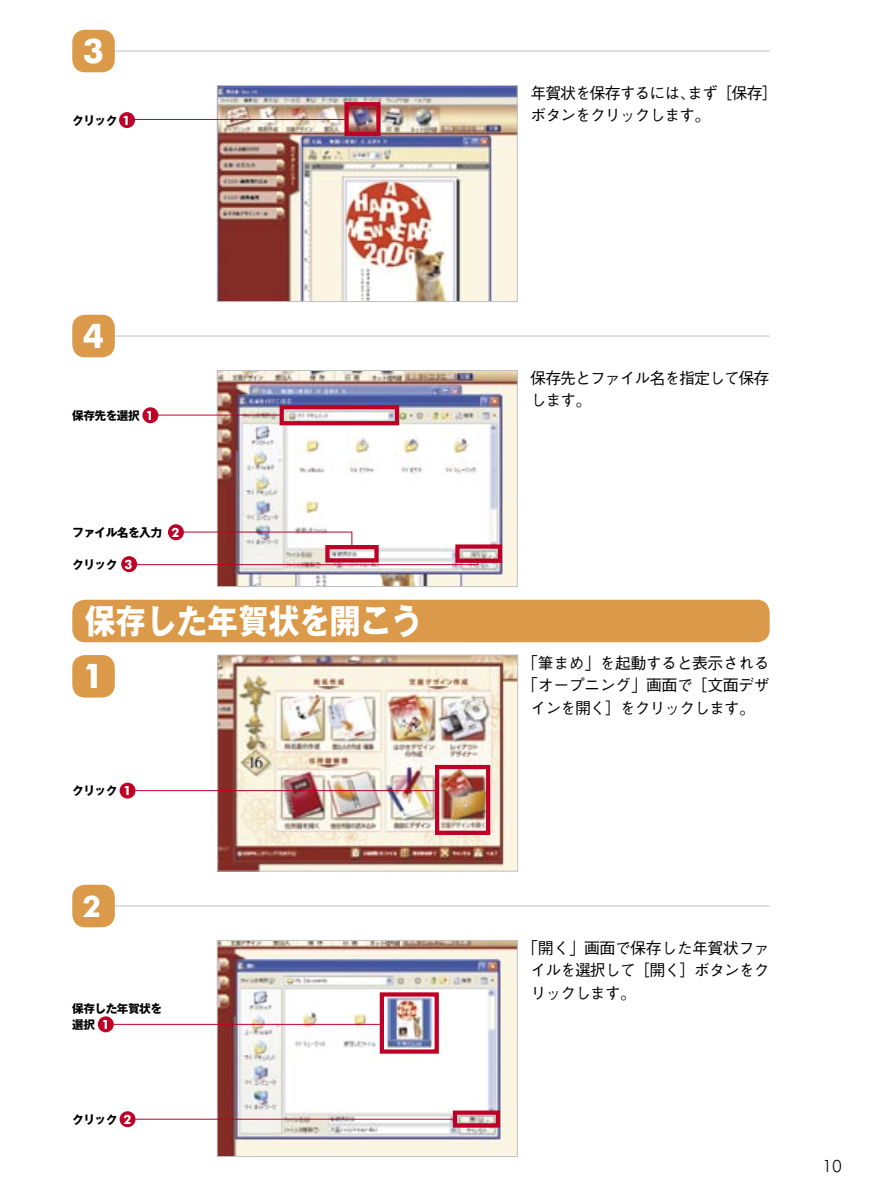
<style>
.page{position:relative;width:893px;height:1191px;background:#fff}
.page>*{position:absolute;margin:0;border:0;box-sizing:border-box;transform-origin:0 0}
.t1{font:700 34.05px "Gothic MB101";color:#fff;scale:.9 1}
.t2{font:700 34.05px "Futura BT";color:#fff}
.t3{font:700 29.7px "Futura BT";color:#fff}
.t4{font:300 16.95px "Futura BT";color:#000}
.t5{font:500 15.9px/22.4px "Gothic BBB";letter-spacing:-.065em;color:#000}
.t6{font:500 15.9px/22.4px "Gothic BBB";letter-spacing:-.035em;color:#000;text-align:center}
.t7{font:700 12.75px "Futura BT";color:#fff}
.t8{font:700 11.7px "Gothic MB101";letter-spacing:-.045em;color:#000}
.s1{font-family:"Futura BT";font-size:12.75px;color:#fff}
</style>
<div class="page">
<hr style="left:72px;top:51px;width:698px;height:1px;background:#c0c0c0">
<img style="left:219px;top:87px;width:297px;height:213px">
<div style="left:217px;top:85px;width:301px;height:217px;border:1px solid #c0c0c0"></div>
<svg style="left:72px;top:30px;width:43px;height:42px;background:#dda157"></svg>
<div style="left:119px;top:112px;width:16px;height:16px;background:#be0027;border-radius:50%"></div>
<hr style="left:134px;top:119px;width:211px;height:1px;background:#be0027">
<hr style="left:72px;top:335px;width:698px;height:1px;background:#c0c0c0">
<img style="left:219px;top:372px;width:297px;height:213px">
<div style="left:217px;top:370px;width:301px;height:217px;border:1px solid #c0c0c0"></div>
<svg style="left:72px;top:315px;width:43px;height:42px;background:#dda157"></svg>
<div style="left:142px;top:407px;width:16px;height:16px;background:#be0027;border-radius:50%"></div>
<hr style="left:156px;top:414px;width:126px;height:1px;background:#be0027">
<div style="left:168px;top:524px;width:16px;height:16px;background:#be0027;border-radius:50%"></div>
<svg style="left:183px;top:531px;width:170px;height:15px"></svg>
<div style="left:121px;top:556px;width:16px;height:16px;background:#be0027;border-radius:50%"></div>
<svg style="left:136px;top:560px;width:343px;height:5px"></svg>
<div style="left:344px;top:102px;width:37px;height:34px;border:4px solid #be0027"></div>
<div style="left:325px;top:545px;width:54px;height:17px;border:4px solid #be0027"></div>
<div style="left:280px;top:405px;width:119px;height:20px;border:4px solid #be0027"></div>
<div style="left:455px;top:544px;width:47px;height:19px;border:4px solid #be0027"></div>
<hr style="left:72px;top:905px;width:698px;height:1px;background:#c0c0c0">
<svg style="left:72px;top:884px;width:43px;height:43px;background:#dea35a"></svg>
<img style="left:219px;top:942px;width:297px;height:213px">
<div style="left:217px;top:940px;width:301px;height:217px;border:1px solid #c0c0c0"></div>
<img style="left:219px;top:656px;width:297px;height:213px">
<div style="left:217px;top:654px;width:301px;height:217px;border:1px solid #c0c0c0"></div>
<hr style="left:113px;top:1024px;width:270px;height:1px;background:#be0027">
<div style="left:98px;top:1016px;width:16px;height:16px;background:#be0027;border-radius:50%"></div>
<div style="left:453px;top:1110px;width:47px;height:17px;border:4px solid #be0027"></div>
<hr style="left:135px;top:790px;width:302px;height:1px;background:#be0027">
<div style="left:120px;top:782px;width:16px;height:16px;background:#be0027;border-radius:50%"></div>
<div style="left:72px;top:600px;width:698px;height:42px;background:#db9a49"></div>
<svg style="left:72px;top:655px;width:43px;height:42px;background:#dda157"></svg>
<div style="left:380px;top:992px;width:59px;height:61px;border:4px solid #be0027"></div>
<hr style="left:135px;top:1118px;width:320px;height:1px;background:#be0027">
<div style="left:120px;top:1111px;width:16px;height:16px;background:#be0027;border-radius:50%"></div>
<div style="left:435px;top:765px;width:55px;height:70px;border:4px solid #be0027"></div>
<p class="t2" style="left:83px;top:30px;width:23px">3</p>
<p class="t5" style="left:530px;top:83px;width:249px">年賀状を保存するには、まず［保存］</p>
<p class="t8" style="left:72px;top:112px;width:60px">クリック <span class="s1">1</span></p>
<p class="t5" style="left:530px;top:105px;width:181px">ボタンをクリックします。</p>
<p class="t2" style="left:83px;top:315px;width:23px">4</p>
<p class="t8" style="left:72px;top:407px;width:69px">保存先を選択</p>
<p class="t7" style="left:146px;top:407px;width:9px">1</p>
<p class="t8" style="left:72px;top:524px;width:91px">ファイル名を入力</p>
<p class="t7" style="left:171px;top:524px;width:9px">2</p>
<p class="t8" style="left:72px;top:556px;width:47px">クリック</p>
<p class="t7" style="left:125px;top:556px;width:9px">3</p>
<p class="t1" style="left:85px;top:597px;width:376px">保存した年賀状を開こう</p>
<p class="t2" style="left:83px;top:655px;width:23px">1</p>
<p class="t8" style="left:72px;top:782px;width:47px">クリック</p>
<p class="t7" style="left:124px;top:783px;width:9px">1</p>
<p class="t3" style="left:83px;top:888px;width:20px">2</p>
<p class="t8" style="left:72px;top:1000px;width:91px">保存した年賀状を</p>
<p class="t8" style="left:72px;top:1016px;width:24px">選択</p>
<p class="t7" style="left:102px;top:1016px;width:9px">1</p>
<p class="t8" style="left:72px;top:1110px;width:47px">クリック</p>
<p class="t7" style="left:124px;top:1111px;width:9px">2</p>
<p class="t5" style="left:530px;top:367px;width:241px">保存先とファイル名を指定して保存します。</p>
<p class="t6" style="left:522px;top:652px;width:249px">「筆まめ」を起動すると表示される「オープニング」画面で［文面デザインを開く］をクリックします。</p>
<p class="t5" style="left:530px;top:937px;width:241px;text-align:justify;text-indent:-8px">「開く」画面で保存した年賀状ファイルを選択して［開く］ボタンをクリックします。</p>
<p class="t4" style="left:822px;top:1155px;width:21px">10</p>
</div>
